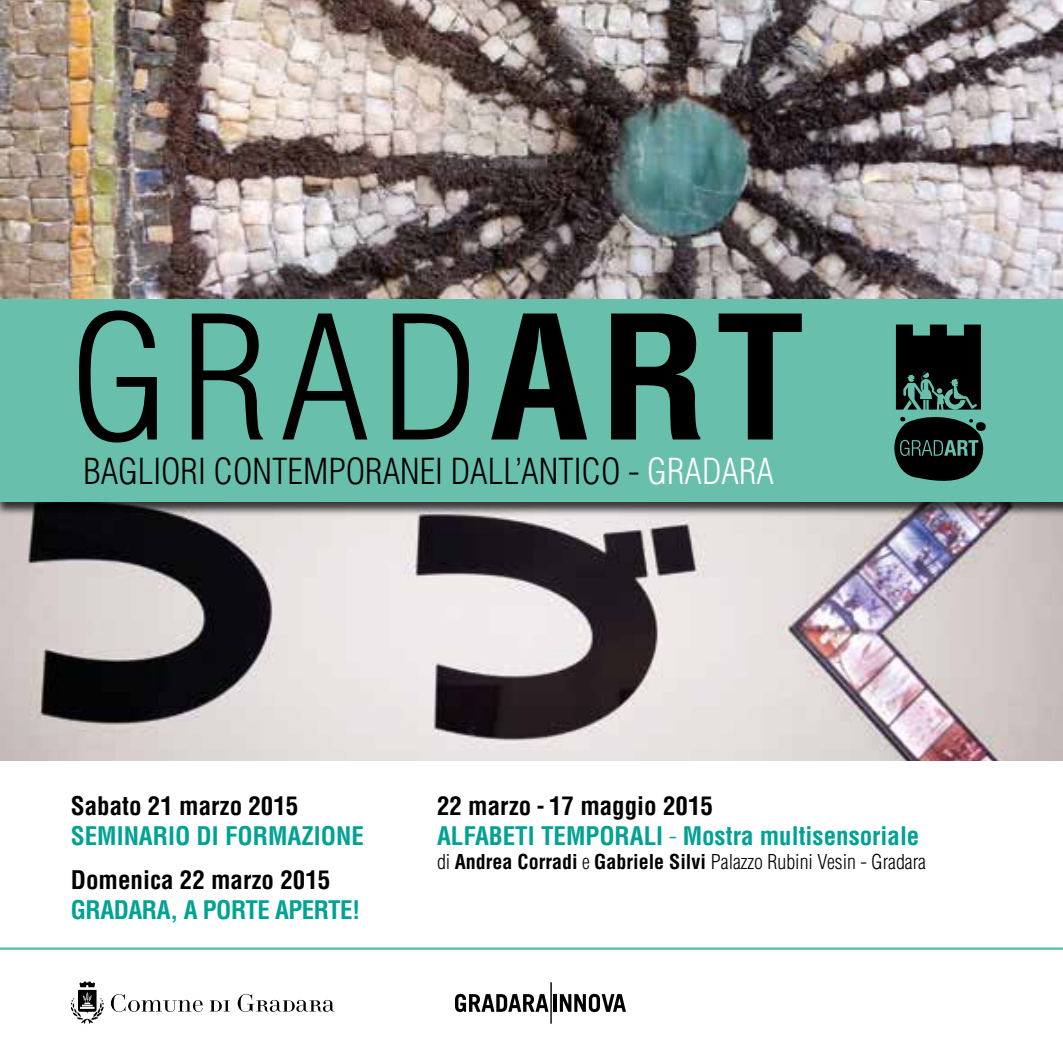
<style>
.page{position:relative;width:1063px;height:1063px;background:#fff}
.page>*{position:absolute;margin:0;border:0;box-sizing:border-box;transform-origin:0 0}
.t1{font:300 condensed 168px "Helvetica LT Std";color:#000;scale:1.06 1}
.t2{font:300 condensed 35px "Helvetica LT Std";color:#000}
.t3{font:700 condensed 25px/30px "Helvetica LT Std";color:#00a294}
.t4{font:700 condensed 25px "Helvetica LT Std";color:#000}
.t5{font:700 condensed 25px "Helvetica LT Std";letter-spacing:-.02em;color:#00a294}
.t6{font:300 condensed 20px "Helvetica LT Std";color:#000}
.s1{font-weight:700}
.s2{color:#fff}
.s3{color:#000}
.s4{font-weight:300}
</style>
<div class="page">
<img style="left:1px;top:0;width:1062px;height:299px">
<img style="left:1px;top:517px;width:1062px;height:244px">
<div style="left:0;top:299px;width:1063px;height:218px;background:#000;opacity:.75"></div>
<div style="left:1px;top:299px;width:1062px;height:203px;background:#68c0ac"></div>
<svg style="left:894px;top:325px;width:92px;height:156px"></svg>
<svg style="left:455px;top:994px;width:94px;height:18px"></svg>
<hr style="left:554px;top:994px;width:3px;height:18px;background:#000">
<svg style="left:560px;top:994px;width:66px;height:18px"></svg>
<hr style="left:550px;top:982px;width:2px;height:42px;background:#000">
<svg style="left:111px;top:994px;width:92px;height:18px"></svg>
<svg style="left:210px;top:1000px;width:20px;height:12px"></svg>
<svg style="left:238px;top:994px;width:96px;height:18px"></svg>
<svg style="left:70px;top:981px;width:34px;height:43px"></svg>
<hr style="left:0;top:947px;width:1063px;height:3px;background:#68c0ac">
<h1 class="t1" style="left:71px;top:274px;width:694px">GRAD<span class="s1">ART</span></h1>
<h2 class="t2" style="left:83px;top:450px;width:692px">BAGLIORI CONTEMPORANEI DALL’ANTICO - <span class="s2">GRADARA</span></h2>
<p class="t4" style="left:71px;top:790px;width:229px">Sabato 21 marzo 2015</p>
<p class="t3" style="left:71px;top:821px;width:295px">SEMINARIO DI FORMAZIONE</p>
<p class="t4" style="left:71px;top:865px;width:261px">Domenica 22 marzo 2015</p>
<p class="t5" style="left:71px;top:895px;width:291px">GRADARA, A PORTE APERTE!</p>
<p class="t3" style="left:437px;top:791px;width:484px"><span class="s3">22 marzo - 17 maggio 2015<br></span>ALFABETI TEMPORALI <span class="s4">-</span> Mostra multisensoriale</p>
<p class="t6" style="left:437px;top:849px;width:490px">di <span class="s1">Andrea Corradi</span> e <span class="s1">Gabriele Silvi</span> Palazzo Rubini Vesin - Gradara</p>
</div>
